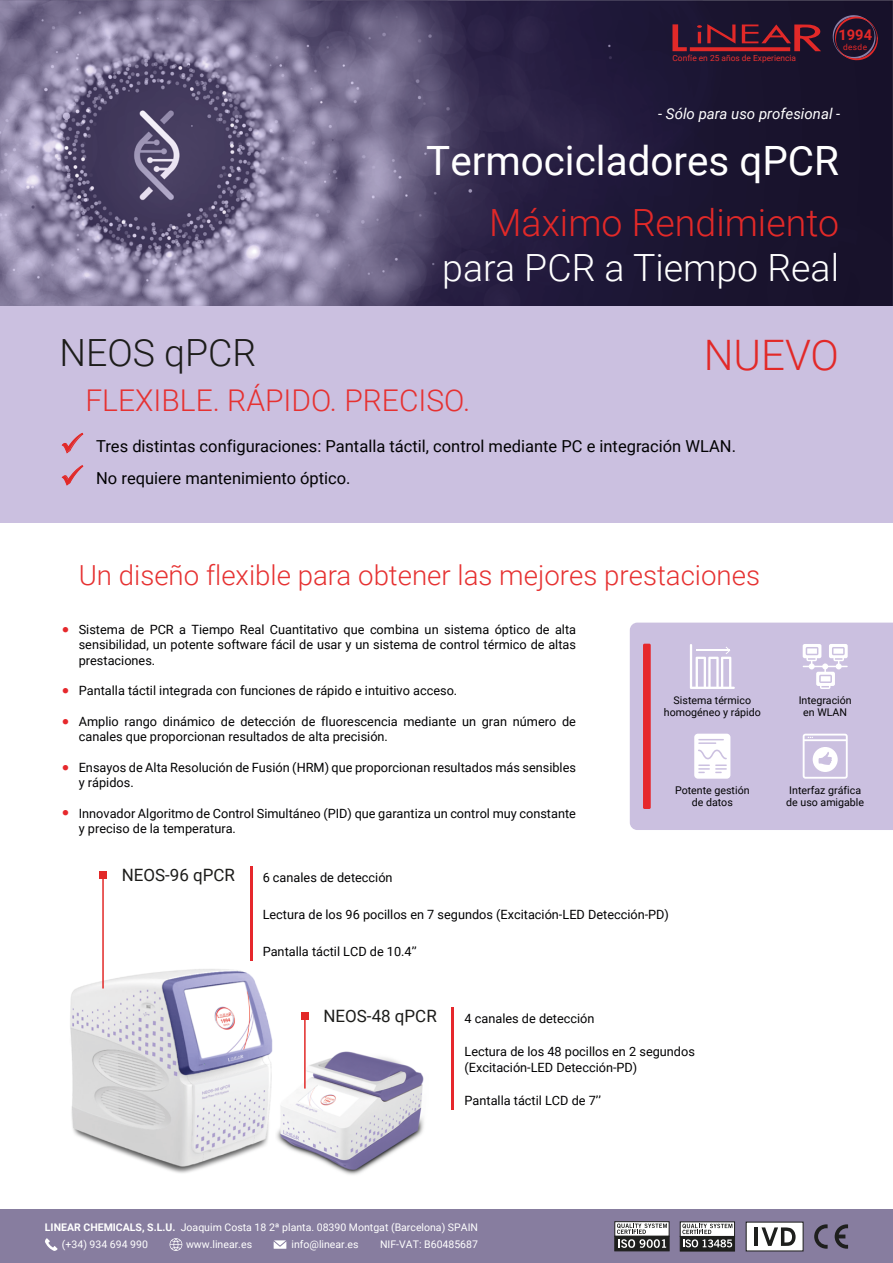
<style>
.page{position:relative;width:893px;height:1263px;background:#fff}
.page>*{position:absolute;margin:0;border:0;box-sizing:border-box;transform-origin:0 0}
.t1{font:300 42px "Roboto";color:#e22928}
.t2{font:40.35px "Roboto";color:#fff}
.t3{font:300 37.5px "Roboto";color:#fff}
.t4{font:300 37.5px "Roboto";color:#e22928}
.t5{font:300 37.5px "Roboto";color:#1d1d1b}
.t6{font:300 30px "Roboto";color:#e63131}
.t7{font:300 27.6px "Roboto";color:#e63131}
.t8{font:16.95px "Roboto";color:#1d1d1b}
.t9{font:16.5px "Roboto";color:#020203}
.t10{font:italic 15px "Roboto";color:#fff}
.t11{font:15px "Symbol";color:#e6282c}
.t12{font:700 14.7px "Roboto";color:#e22928}
.t13{font:12.75px/15.3px "Roboto";color:#020203}
.t14{font:10.65px/11.7px "Roboto";color:#020203;text-align:center}
.t15{font:10.5px/16.8px "Roboto";color:#fff}
.t16{font:8.4px "Roboto";color:#e63131}
.t17{font:8.25px "Roboto";letter-spacing:.05em;color:#e22928}
.s1{color:#e22928}
.s2{font-weight:700}
</style>
<div class="page">
<img style="left:0;top:0;width:893px;height:306px">
<div style="left:0;top:1210px;width:893px;height:53px;background:#877d9f"></div>
<svg style="left:45px;top:1238px;width:13px;height:13px"></svg>
<svg style="left:170px;top:1238px;width:12px;height:13px"></svg>
<svg style="left:274px;top:1240px;width:12px;height:9px"></svg>
<div style="left:746px;top:1222px;width:57px;height:29px;background:#fff"></div>
<hr style="left:754px;top:1227px;width:4px;height:19px;background:#1e1f1d">
<svg style="left:761px;top:1227px;width:35px;height:19px"></svg>
<div style="left:614px;top:1221px;width:55px;height:15px;background:#fff;border:1px solid #1e1f1d"></div>
<div style="left:614px;top:1236px;width:55px;height:15px;background:#1e1f1d"></div>
<svg style="left:617px;top:1223px;width:50px;height:25px"></svg>
<svg style="left:680px;top:1221px;width:55px;height:15px"></svg>
<svg style="left:680px;top:1236px;width:55px;height:15px"></svg>
<svg style="left:682px;top:1224px;width:50px;height:23px"></svg>
<svg style="left:814px;top:1224px;width:34px;height:25px"></svg>
<div style="left:0;top:306px;width:893px;height:217px;background:#cbc0e0"></div>
<svg style="left:62px;top:433px;width:21px;height:20px"></svg>
<svg style="left:62px;top:465px;width:21px;height:21px"></svg>
<svg style="left:833px;top:15px;width:45px;height:45px"></svg>
<svg style="left:672px;top:24px;width:149px;height:27px"></svg>
<div style="left:630px;top:623px;width:263px;height:207px;background:#cbc0e0"></div>
<div style="left:643px;top:644px;width:8px;height:165px;background:#e6282c;border-radius:2px"></div>
<svg style="left:803px;top:644px;width:45px;height:45px"></svg>
<svg style="left:803px;top:734px;width:45px;height:45px"></svg>
<svg style="left:690px;top:644px;width:45px;height:45px"></svg>
<svg style="left:694px;top:734px;width:36px;height:45px"></svg>
<img style="left:276px;top:1051px;width:148px;height:124px">
<img style="left:70px;top:969px;width:203px;height:204px">
<hr style="left:250px;top:866px;width:3px;height:95px;background:#e6282c">
<hr style="left:451px;top:1007px;width:3px;height:103px;background:#e6282c">
<hr style="left:102px;top:874px;width:2px;height:114px;background:#e22928">
<div style="left:99px;top:871px;width:8px;height:8px;background:#e22928"></div>
<hr style="left:304px;top:1015px;width:2px;height:73px;background:#e22928">
<div style="left:301px;top:1012px;width:8px;height:8px;background:#e22928"></div>
<p class="t16" style="left:672px;top:53px;width:125px">Confíe en 25 años de Experiencia</p>
<p class="t12" style="left:838px;top:24px;width:35px">1994</p>
<p class="t17" style="left:843px;top:41px;width:26px">desde</p>
<p class="t10" style="left:658px;top:103px;width:184px">- Sólo para uso profesional -</p>
<h2 class="t2" style="left:426px;top:133px;width:414px">Termocicladores qPCR</h2>
<h3 class="t4" style="left:489px;top:197px;width:351px">Máximo Rendimiento</h3>
<h3 class="t3" style="left:442px;top:242px;width:398px">para PCR a Tiempo Real</h3>
<h3 class="t5" style="left:60px;top:327px;width:198px">NEOS qPCR</h3>
<h1 class="t1" style="left:704px;top:326px;width:137px">NUEVO</h1>
<h3 class="t6" style="left:85px;top:379px;width:386px">FLEXIBLE. RÁPIDO. PRECISO.</h3>
<p class="t9" style="left:60px;top:435px;width:677px"><span class="s1">✓</span> Tres distintas configuraciones: Pantalla táctil, control mediante PC e integración WLAN.</p>
<p class="t9" style="left:60px;top:467px;width:292px"><span class="s1">✓</span> No requiere mantenimiento óptico.</p>
<p class="t11" style="left:62px;top:619px;width:8px">•</p>
<p class="t11" style="left:62px;top:757px;width:8px">•</p>
<p class="t11" style="left:62px;top:802px;width:8px">•</p>
<h3 class="t7" style="left:79px;top:556px;width:683px">Un diseño flexible para obtener las mejores prestaciones</h3>
<p class="t13" style="left:79px;top:621px;width:499px;text-align:justify">Sistema de PCR a Tiempo Real Cuantitativo que combina un sistema óptico de alta sensibilidad, un potente software fácil de usar y un sistema de control térmico de altas prestaciones.</p>
<p class="t13" style="left:79px;top:682px;width:380px">Pantalla táctil integrada con funciones de rápido e intuitivo acceso.</p>
<p class="t13" style="left:79px;top:713px;width:499px">Amplio rango dinámico de detección de fluorescencia mediante un gran número de canales que proporcionan resultados de alta precisión.</p>
<p class="t13" style="left:79px;top:759px;width:499px">Ensayos de Alta Resolución de Fusión (HRM) que proporcionan resultados más sensibles y rápidos.</p>
<p class="t13" style="left:79px;top:805px;width:499px">Innovador Algoritmo de Control Simultáneo (PID) que garantiza un control muy constante y preciso de la temperatura.</p>
<p class="t14" style="left:664px;top:694px;width:98px">Sistema térmico homogéneo y rápido</p>
<p class="t14" style="left:675px;top:784px;width:76px">Potente gestión de datos</p>
<h3 class="t8" style="left:122px;top:863px;width:115px">NEOS-96 qPCR</h3>
<p class="t13" style="left:263px;top:869px;width:131px">6 canales de detección</p>
<p class="t13" style="left:263px;top:906px;width:408px">Lectura de los 96 pocillos en 7 segundos (Excitación-LED Detección-PD)</p>
<p class="t13" style="left:263px;top:943px;width:156px">Pantalla táctil LCD de 10.4’’</p>
<h3 class="t8" style="left:324px;top:1004px;width:115px">NEOS-48 qPCR</h3>
<p class="t13" style="left:465px;top:1010px;width:131px">4 canales de detección</p>
<p class="t13" style="left:465px;top:1043px;width:232px">Lectura de los 48 pocillos en 2 segundos (Excitación-LED Detección-PD)</p>
<p class="t13" style="left:465px;top:1092px;width:138px">Pantalla táctil LCD de 7’’</p>
<p class="t14" style="left:799px;top:694px;width:55px">Integración en WLAN</p>
<p class="t14" style="left:786px;top:784px;width:79px;text-align:left">Interfaz gráfica de uso amigable</p>
<p class="t15" style="left:62px;top:1218px;width:418px;text-indent:-17px"><span class="s2">LINEAR CHEMICALS, S.L.U.</span> Joaquim Costa 18 2ª planta. 08390 Montgat (Barcelona) SPAIN (+34) 934 694 990</p>
<p class="t15" style="left:186px;top:1235px;width:68px">www.linear.es</p>
<p class="t15" style="left:292px;top:1235px;width:69px">info@linear.es</p>
<p class="t15" style="left:380px;top:1235px;width:99px">NIF-VAT: B60485687</p>
</div>
